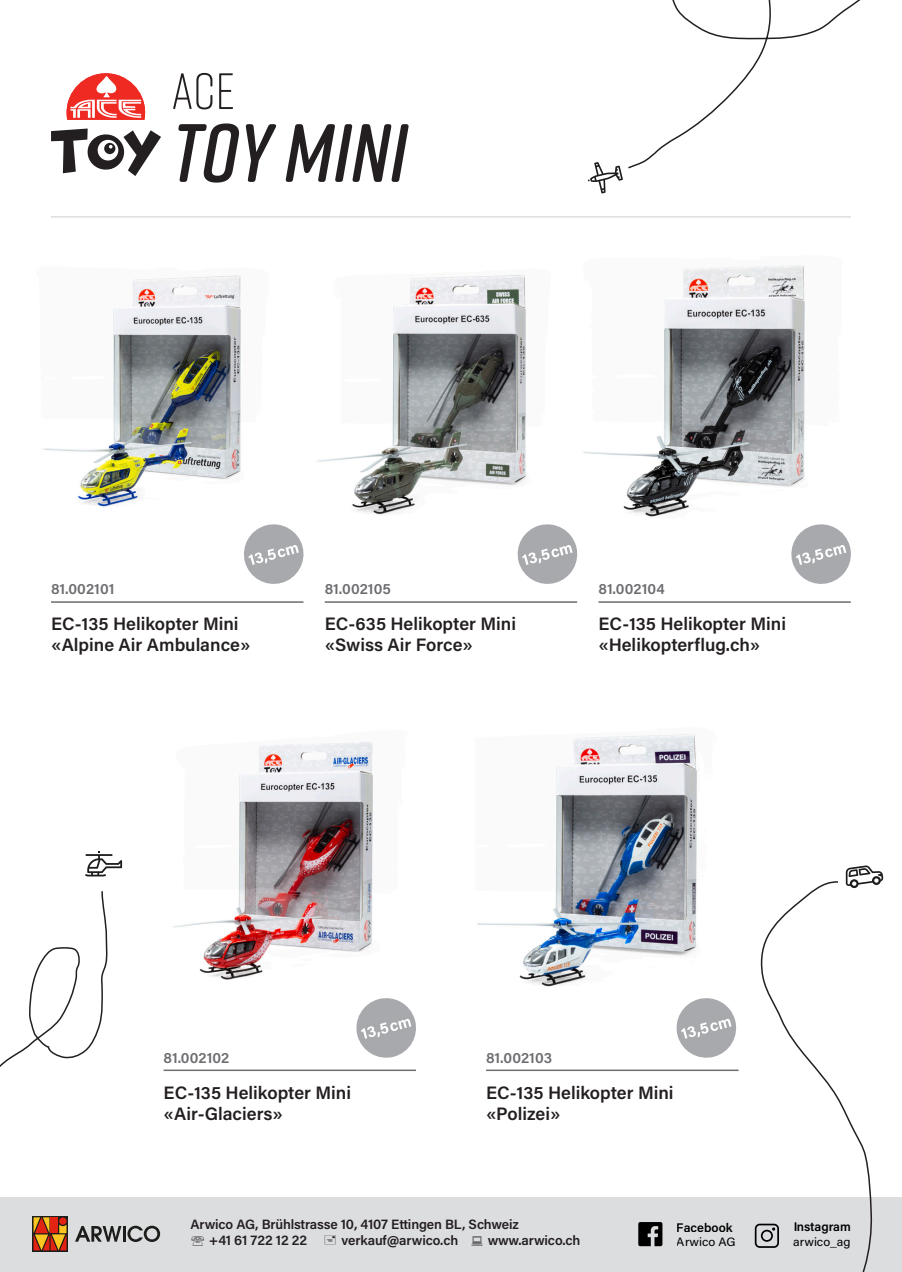
<style>
.page{position:relative;width:902px;height:1272px;background:#fff}
.page>*{position:absolute;margin:0;border:0;box-sizing:border-box;transform-origin:0 0}
.t1{font:italic 600 82.5px "Rift Soft";color:#231f20}
.t2{font:300 51px "Rift Soft";color:#231f20}
.t3{font:600 18px "Acumin Pro";color:#231f20}
.t4{font:600 15px "Acumin Pro";color:#6c6d70}
.t5{font:600 13.5px "Acumin Pro";letter-spacing:-.01em;color:#231f20}
.t6{font:600 12.45px "Acumin Pro";color:#000}
.t7{font:12px "Acumin Pro";color:#000;scale:1.04 1}
</style>
<div class="page">
<img style="left:173px;top:742px;width:200px;height:238px">
<img style="left:477px;top:734px;width:221px;height:253px">
<div style="left:0;top:1197px;width:901px;height:74px;background:#dcdddf"></div>
<svg style="left:628px;top:0;width:233px;height:169px"></svg>
<svg style="left:588px;top:162px;width:35px;height:31px"></svg>
<hr style="left:51px;top:601px;width:252px;height:2px;background:#6c6d70">
<hr style="left:163px;top:1069px;width:253px;height:2px;background:#6c6d70">
<hr style="left:486px;top:1069px;width:252px;height:2px;background:#6c6d70">
<img style="left:43px;top:275px;width:198px;height:232px">
<hr style="left:598px;top:601px;width:252px;height:2px;background:#6c6d70">
<hr style="left:325px;top:601px;width:252px;height:2px;background:#6c6d70">
<img style="left:316px;top:275px;width:210px;height:240px">
<img style="left:583px;top:265px;width:222px;height:252px">
<svg style="left:791px;top:524px;width:60px;height:60px"></svg>
<svg style="left:517px;top:524px;width:61px;height:60px"></svg>
<svg style="left:676px;top:998px;width:61px;height:60px"></svg>
<svg style="left:356px;top:998px;width:60px;height:60px"></svg>
<svg style="left:244px;top:524px;width:60px;height:60px"></svg>
<hr style="left:51px;top:216px;width:799px;height:1px;background:#dcdddf">
<svg style="left:85px;top:851px;width:37px;height:25px"></svg>
<svg style="left:638px;top:1222px;width:24px;height:24px"></svg>
<svg style="left:754px;top:865px;width:129px;height:406px"></svg>
<svg style="left:67px;top:73px;width:78px;height:47px"></svg>
<svg style="left:51px;top:128px;width:110px;height:48px"></svg>
<svg style="left:0;top:891px;width:121px;height:361px"></svg>
<hr style="left:123px;top:1225px;width:3px;height:16px;background:#1d1d1b">
<svg style="left:127px;top:1225px;width:33px;height:16px"></svg>
<p class="t2" style="left:171px;top:55px;width:65px">ACE</p>
<p class="t1" style="left:171px;top:94px;width:237px">TOY MINI</p>
<p class="t4" style="left:51px;top:578px;width:65px">81.002101</p>
<p class="t3" style="left:51px;top:611px;width:189px">EC-135 Helikopter Mini</p>
<p class="t3" style="left:51px;top:632px;width:201px">«Alpine Air Ambulance»</p>
<p class="t4" style="left:325px;top:578px;width:68px">81.002105</p>
<p class="t3" style="left:325px;top:611px;width:193px">EC-635 Helikopter Mini</p>
<p class="t3" style="left:325px;top:632px;width:150px">«Swiss Air Force»</p>
<p class="t4" style="left:598px;top:578px;width:68px">81.002104</p>
<p class="t3" style="left:598px;top:611px;width:189px">EC-135 Helikopter Mini</p>
<p class="t3" style="left:598px;top:632px;width:163px">«Helikopterflug.ch»</p>
<p class="t4" style="left:163px;top:1046px;width:67px">81.002102</p>
<p class="t3" style="left:163px;top:1079px;width:189px">EC-135 Helikopter Mini</p>
<p class="t3" style="left:163px;top:1100px;width:121px">«Air-Glaciers»</p>
<p class="t4" style="left:486px;top:1046px;width:68px">81.002103</p>
<p class="t3" style="left:486px;top:1079px;width:189px">EC-135 Helikopter Mini</p>
<p class="t3" style="left:486px;top:1100px;width:76px">«Polizei»</p>
<p class="t5" style="left:190px;top:1214px;width:330px">Arwico AG, Brühlstrasse 10, 4107 Ettingen BL, Schweiz</p>
<p class="t6" style="left:793px;top:1218px;width:59px">Instagram</p>
<p class="t5" style="left:209px;top:1230px;width:100px">+41 61 722 12 22</p>
<p class="t5" style="left:341px;top:1230px;width:118px">verkauf@arwico.ch</p>
<p class="t5" style="left:487px;top:1230px;width:94px">www.arwico.ch</p>
<p class="t6" style="left:676px;top:1218px;width:57px">Facebook</p>
<p class="t7" style="left:676px;top:1233px;width:58px">Arwico AG</p>
<p class="t7" style="left:793px;top:1233px;width:57px">arwico_ag</p>
</div>
